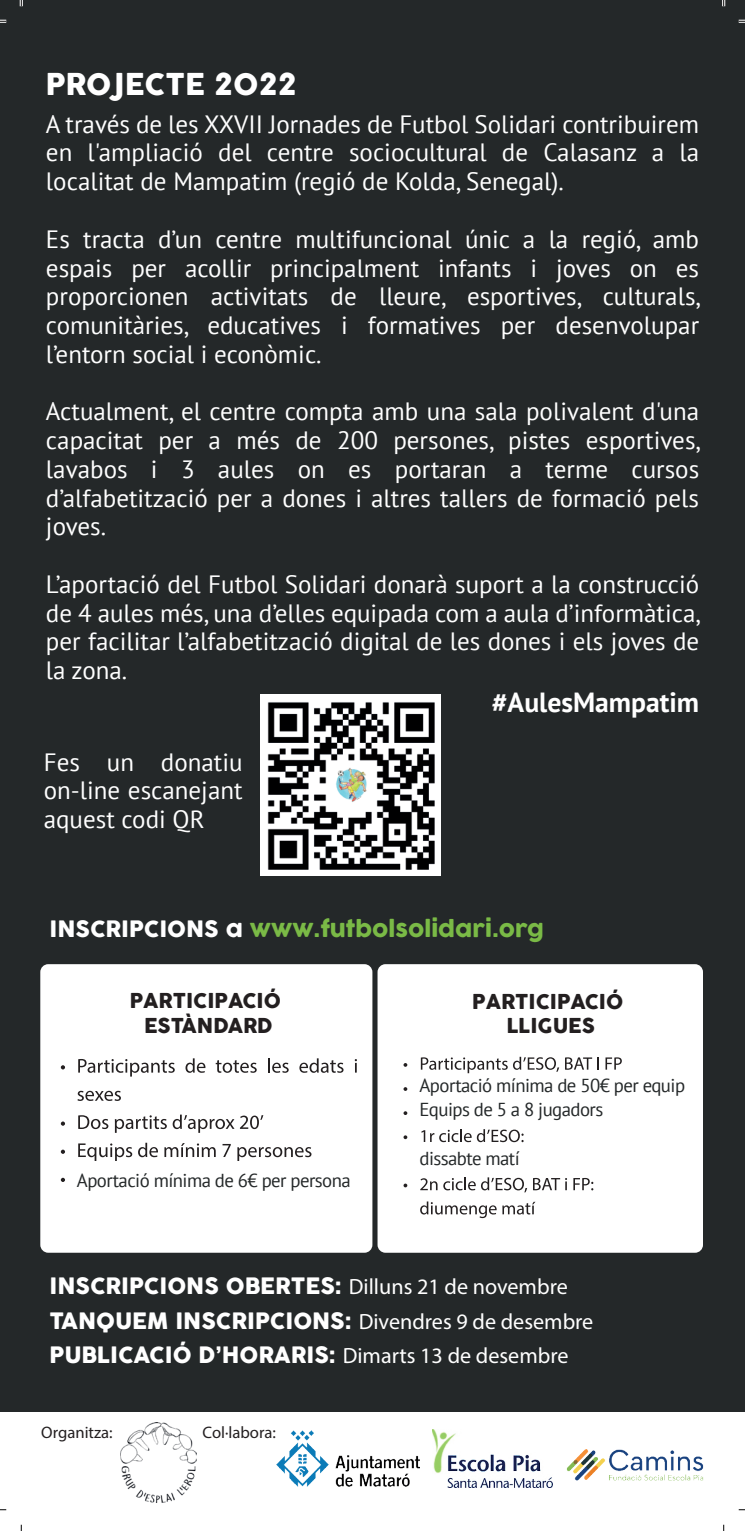
<style>
.page{position:relative;width:745px;height:1531px;background:#fff}
.page>*{position:absolute;margin:0;border:0;box-sizing:border-box;transform-origin:0 0}
.t1{font:29.5px "COCOGOOSE";color:#fff}
.t2{font:700 27.5px "PT Sans";color:#fff}
.t3{font:25px/28.8px "PT Sans";color:#fff;text-align:justify}
.t4{font:22px/34.5px "COCOGOOSE";color:#fff}
.t5{font:22px "COCOGOOSE";color:#7aba46}
.t6{font:20px/24px "COCOGOOSE";color:#231f20;text-align:center}
.t7{font:18.75px "PT Sans";letter-spacing:-.03em;color:#242829}
.t8{font:16.75px "Myriad Pro";color:#231f20}
.s1{color:#fff}
.s2{font-family:"Myriad Pro"}
</style>
<div class="page">
<div style="left:0;top:0;width:744px;height:1531px;background:#242829"></div>
<div style="left:0;top:1412px;width:744px;height:119px;background:#fff"></div>
<div style="left:377px;top:964px;width:325px;height:289px;background:#fff;border-radius:8px"></div>
<div style="left:40px;top:964px;width:332px;height:289px;background:#fff;border-radius:8px"></div>
<svg style="left:403px;top:1063px;width:4px;height:4px"></svg>
<svg style="left:420px;top:1057px;width:171px;height:16px"></svg>
<svg style="left:597px;top:1057px;width:1px;height:12px"></svg>
<svg style="left:605px;top:1057px;width:16px;height:12px"></svg>
<svg style="left:403px;top:1087px;width:4px;height:4px"></svg>
<svg style="left:403px;top:1111px;width:4px;height:4px"></svg>
<svg style="left:403px;top:1135px;width:4px;height:4px"></svg>
<svg style="left:421px;top:1129px;width:102px;height:13px"></svg>
<svg style="left:403px;top:1183px;width:4px;height:4px"></svg>
<svg style="left:420px;top:1178px;width:17px;height:12px"></svg>
<svg style="left:443px;top:1177px;width:123px;height:15px"></svg>
<svg style="left:573px;top:1178px;width:20px;height:12px"></svg>
<svg style="left:420px;top:1201px;width:76px;height:17px"></svg>
<svg style="left:502px;top:1202px;width:33px;height:12px"></svg>
<svg style="left:61px;top:1065px;width:4px;height:4px"></svg>
<svg style="left:78px;top:1059px;width:97px;height:17px"></svg>
<svg style="left:185px;top:1058px;width:20px;height:15px"></svg>
<svg style="left:215px;top:1060px;width:41px;height:13px"></svg>
<svg style="left:268px;top:1058px;width:20px;height:15px"></svg>
<svg style="left:299px;top:1058px;width:44px;height:15px"></svg>
<svg style="left:354px;top:1059px;width:3px;height:13px"></svg>
<svg style="left:77px;top:1091px;width:44px;height:10px"></svg>
<svg style="left:61px;top:1121px;width:4px;height:5px"></svg>
<svg style="left:78px;top:1115px;width:30px;height:14px"></svg>
<svg style="left:115px;top:1114px;width:119px;height:19px"></svg>
<svg style="left:240px;top:1115px;width:23px;height:14px"></svg>
<svg style="left:61px;top:1149px;width:4px;height:5px"></svg>
<svg style="left:78px;top:1143px;width:54px;height:18px"></svg>
<svg style="left:138px;top:1143px;width:20px;height:14px"></svg>
<svg style="left:164px;top:1143px;width:51px;height:14px"></svg>
<svg style="left:222px;top:1144px;width:9px;height:13px"></svg>
<svg style="left:237px;top:1147px;width:74px;height:14px"></svg>
<svg style="left:61px;top:1178px;width:4px;height:4px"></svg>
<img style="left:121px;top:1422px;width:75px;height:80px">
<img style="left:276px;top:1430px;width:143px;height:56px">
<img style="left:432px;top:1430px;width:120px;height:57px">
<img style="left:566px;top:1449px;width:138px;height:32px">
<img style="left:260px;top:695px;width:180px;height:180px">
<svg style="left:0;top:20px;width:6px;height:3px"></svg>
<svg style="left:738px;top:20px;width:6px;height:3px"></svg>
<svg style="left:0;top:1509px;width:6px;height:2px"></svg>
<svg style="left:738px;top:1509px;width:6px;height:2px"></svg>
<svg style="left:20px;top:0;width:3px;height:6px"></svg>
<svg style="left:20px;top:1524px;width:2px;height:7px"></svg>
<svg style="left:722px;top:0;width:2px;height:6px"></svg>
<p class="t1" style="left:46px;top:62px;width:252px">PROJECTE 2022</p>
<p class="t3" style="left:46px;top:109px;width:654px">A través de les XXVII Jornades de Futbol Solidari contribuirem en l'ampliació del centre sociocultural de Calasanz a la localitat de Mampatim (regió de Kolda, Senegal).</p>
<p class="t3" style="left:46px;top:224px;width:656px">Es tracta d’un centre multifuncional únic a la regió, amb espais per acollir principalment infants i joves on es proporcionen activitats de lleure, esportives, culturals, comunitàries, educatives i formatives per desenvolupar l’entorn social i econòmic.</p>
<p class="t3" style="left:46px;top:396px;width:656px">Actualment, el centre compta amb una sala polivalent d'una capacitat per a més de 200 persones, pistes esportives, lavabos i 3 aules on es portaran a terme cursos d’alfabetització per a dones i altres tallers de formació pels joves.</p>
<p class="t3" style="left:46px;top:569px;width:656px">L’aportació del Futbol Solidari donarà suport a la construcció de 4 aules més, una d’elles equipada com a aula d’informàtica, per facilitar l’alfabetització digital de les dones i els joves de la zona.</p>
<p class="t2" style="left:491px;top:684px;width:208px">#AulesMampatim</p>
<p class="t3" style="left:44px;top:747px;width:200px">Fes un donatiu on-line escanejant aquest codi QR</p>
<p class="t5" style="left:49px;top:912px;width:495px"><span class="s1">INSCRIPCIONS a</span> www.futbolsolidari.org</p>
<p class="t6" style="left:130px;top:989px;width:152px">PARTICIPACIÓ<br>ESTÀNDARD</p>
<p class="t7" style="left:77px;top:1169px;width:275px">Aportació mínima de 6€ per persona</p>
<p class="t6" style="left:472px;top:990px;width:152px">PARTICIPACIÓ<br>LLIGUES</p>
<p class="t7" style="left:419px;top:1074px;width:267px">Aportació mínima de 50€ per equip</p>
<p class="t7" style="left:419px;top:1097px;width:185px">Equips de 5 a 8 jugadors</p>
<p class="t7" style="left:419px;top:1146px;width:102px">dissabte matí</p>
<p class="t4" style="left:49px;top:1269px;width:545px">INSCRIPCIONS OBERTES: <span class="s2">Dilluns 21 de novembre<br></span>TANQUEM INSCRIPCIONS: <span class="s2">Divendres 9 de desembre<br></span>PUBLICACIÓ D’HORARIS: <span class="s2">Dimarts 13 de desembre</span></p>
<p class="t8" style="left:41px;top:1422px;width:73px">Organitza:</p>
<p class="t8" style="left:202px;top:1422px;width:75px">Col·labora:</p>
</div>
